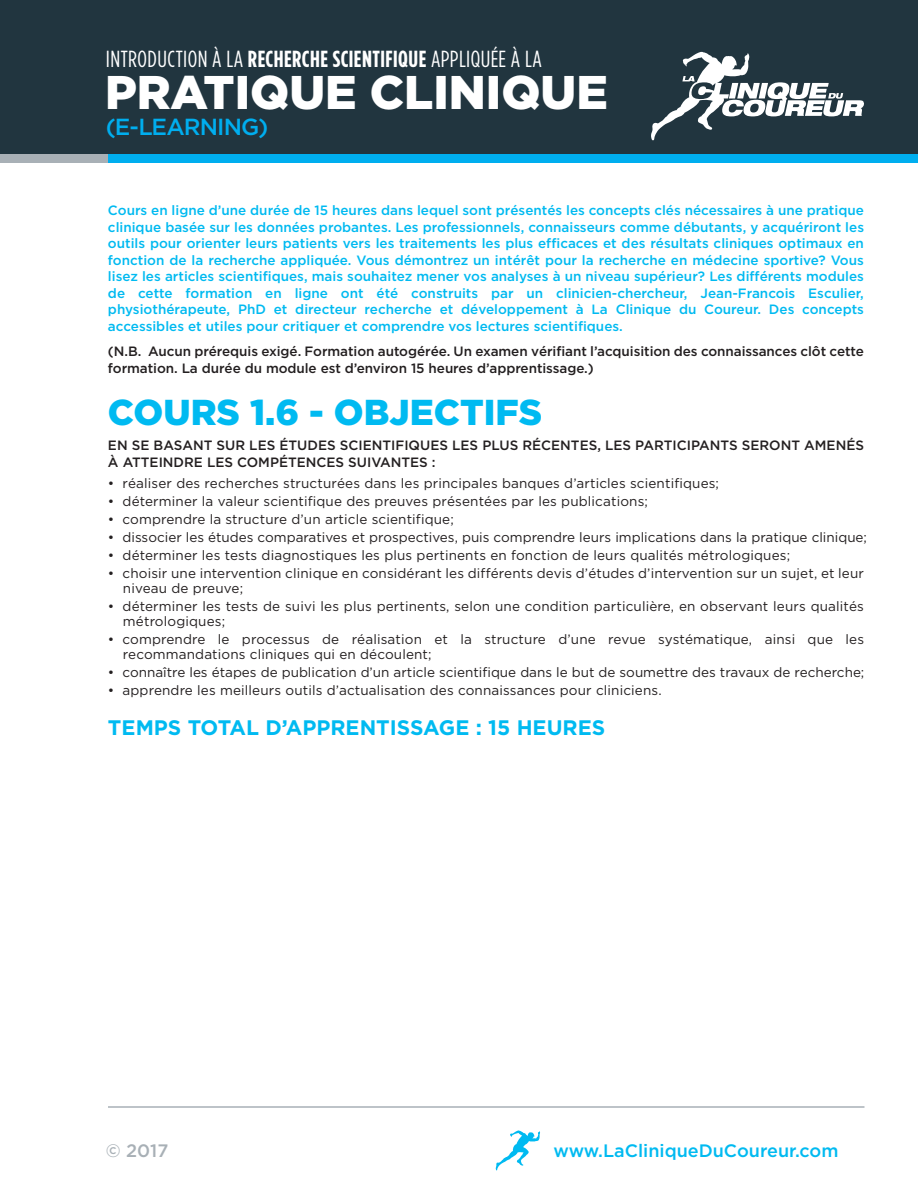
<style>
.page{position:relative;width:918px;height:1188px;background:#fff}
.page>*{position:absolute;margin:0;border:0;box-sizing:border-box;transform-origin:0 0}
.t1{font:900 47.25px "Gotham";color:#fff}
.t2{font:900 36px "Gotham";color:#00baf1}
.t3{font:23.25px "Gotham Condensed";letter-spacing:.02em;color:#fff}
.t4{font:500 23.25px "Gotham";letter-spacing:-.04em;color:#00aeef}
.t5{font:700 21px "Gotham";color:#00baf1}
.t6{font:500 18px "Gotham";color:#00baf1}
.t7{font:500 18px "Gotham";color:#a8b0b6}
.t8{font:13.5px/15px "Gotham";letter-spacing:.01em;color:#231f20}
.t9{font:500 13.5px/16.5px "Gotham";color:#00baf1;text-align:justify}
.t10{font:500 13.5px/16.5px "Gotham";letter-spacing:-.005em;color:#231f20}
.s1{font-weight:700}
</style>
<div class="page">
<div style="left:0;top:0;width:918px;height:154px;background:#21353f"></div>
<svg style="left:651px;top:52px;width:213px;height:88px"></svg>
<svg style="left:496px;top:1130px;width:44px;height:40px"></svg>
<hr style="left:108px;top:1106px;width:756px;height:2px;background:#a8b0b6">
<div style="left:0;top:154px;width:918px;height:10px;background:#00aeef"></div>
<div style="left:0;top:154px;width:108px;height:10px;background:#a8b0b6"></div>
<h3 class="t3" style="left:106px;top:50px;width:438px">INTRODUCTION À LA <span class="s1">RECHERCHE SCIENTIFIQUE</span> APPLIQUÉE À LA</h3>
<h1 class="t1" style="left:105px;top:76px;width:504px">PRATIQUE CLINIQUE</h1>
<h3 class="t4" style="left:106px;top:118px;width:164px">(E-LEARNING)</h3>
<p class="t9" style="left:108px;top:203px;width:758px">Cours en ligne d’une durée de 15 heures dans lequel sont présentés les concepts clés nécessaires à une pratique clinique basée sur les données probantes. Les professionnels, connaisseurs comme débutants, y acquériront les outils pour orienter leurs patients vers les traitements les plus efficaces et des résultats cliniques optimaux en fonction de la recherche appliquée. Vous démontrez un intérêt pour la recherche en médecine sportive? Vous lisez les articles scientifiques, mais souhaitez mener vos analyses à un niveau supérieur? Les différents modules de cette formation en ligne ont été construits par un clinicien-chercheur, Jean-Francois Esculier, physiothérapeute, PhD et directeur recherche et développement à La Clinique du Coureur. Des concepts accessibles et utiles pour critiquer et comprendre vos lectures scientifiques.</p>
<p class="t10" style="left:108px;top:344px;width:757px">(N.B. Aucun prérequis exigé. Formation autogérée. Un examen vérifiant l’acquisition des connaissances clôt cette formation. La durée du module est d’environ 15 heures d’apprentissage.)</p>
<h2 class="t2" style="left:108px;top:399px;width:436px">COURS 1.6 - OBJECTIFS</h2>
<p class="t10" style="left:108px;top:438px;width:758px">EN SE BASANT SUR LES ÉTUDES SCIENTIFIQUES LES PLUS RÉCENTES, LES PARTICIPANTS SERONT AMENÉS<br>À ATTEINDRE LES COMPÉTENCES SUIVANTES :</p>
<p class="t8" style="left:108px;top:476px;width:613px">• réaliser des recherches structurées dans les principales banques d’articles scientifiques;</p>
<p class="t8" style="left:108px;top:494px;width:541px">• déterminer la valeur scientifique des preuves présentées par les publications;</p>
<p class="t8" style="left:108px;top:512px;width:347px">• comprendre la structure d’un article scientifique;</p>
<p class="t8" style="left:108px;top:530px;width:761px">• dissocier les études comparatives et prospectives, puis comprendre leurs implications dans la pratique clinique;</p>
<p class="t8" style="left:108px;top:548px;width:684px">• déterminer les tests diagnostiques les plus pertinents en fonction de leurs qualités métrologiques;</p>
<p class="t8" style="left:123px;top:566px;width:743px;text-indent:-15px">• choisir une intervention clinique en considérant les différents devis d’études d’intervention sur un sujet, et leur niveau de preuve;</p>
<p class="t8" style="left:123px;top:599px;width:743px;text-indent:-15px">• déterminer les tests de suivi les plus pertinents, selon une condition particulière, en observant leurs qualités métrologiques;</p>
<p class="t8" style="left:123px;top:632px;width:743px;text-indent:-15px">• comprendre le processus de réalisation et la structure d’une revue systématique, ainsi que les recommandations cliniques qui en découlent;</p>
<p class="t8" style="left:108px;top:665px;width:758px">• connaître les étapes de publication d’un article scientifique dans le but de soumettre des travaux de recherche;</p>
<p class="t8" style="left:108px;top:683px;width:555px">• apprendre les meilleurs outils d’actualisation des connaissances pour cliniciens.</p>
<h3 class="t5" style="left:108px;top:720px;width:499px">TEMPS TOTAL D’APPRENTISSAGE : 15 HEURES</h3>
<h3 class="t7" style="left:106px;top:1144px;width:64px">© 2017</h3>
<h3 class="t6" style="left:553px;top:1144px;width:287px">www.LaCliniqueDuCoureur.com</h3>
</div>
